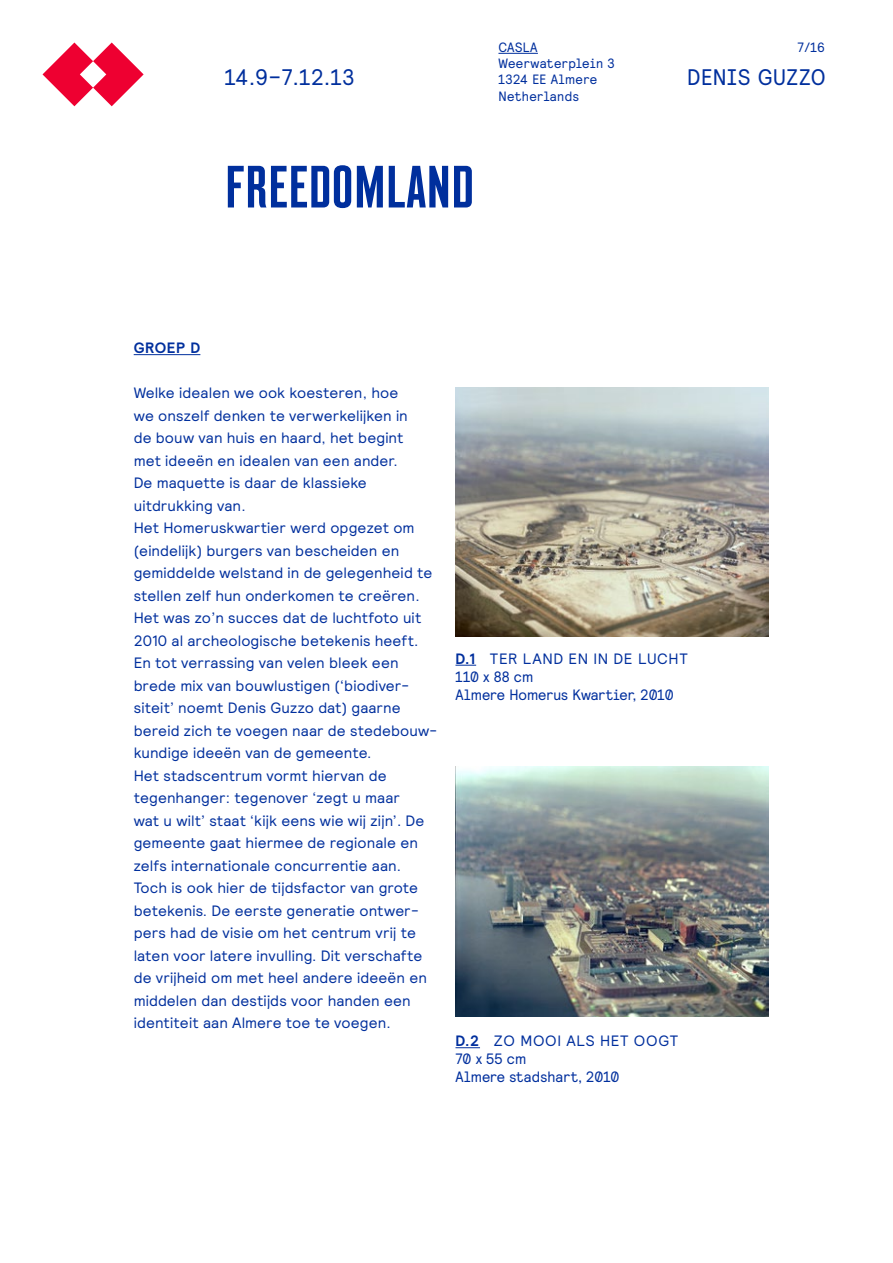
<style>
.page{position:relative;width:893px;height:1263px;background:#fff}
.page>*{position:absolute;margin:0;border:0;box-sizing:border-box;transform-origin:0 0}
.t1{font:condensed 59.55px "Montefiore";letter-spacing:.015em;color:#002f9d}
.t2{font:22.5px "Relative Faux";letter-spacing:.03em;color:#002f9d}
.t3{font:15px/22.5px "Relative";letter-spacing:.005em;color:#002f9d}
.t4{font:15px/18px "Relative Faux";color:#002f9d}
.t5{font:700 15px "Relative";color:#002f9d}
.t6{font:13.5px/16.2px "Relative Faux";letter-spacing:.025em;color:#002f9d}
.s1{font-weight:700}
</style>
<div class="page">
<hr style="left:134px;top:354px;width:66px;height:1px;background:#002f9d">
<svg style="left:455px;top:665px;width:21px;height:1px"></svg>
<svg style="left:455px;top:1047px;width:25px;height:1px"></svg>
<hr style="left:498px;top:53px;width:40px;height:1px;background:#002f9d">
<svg style="left:43px;top:43px;width:101px;height:63px"></svg>
<img style="left:455px;top:387px;width:314px;height:250px">
<img style="left:455px;top:766px;width:314px;height:250px">
<p class="t6" style="left:498px;top:39px;width:118px">casla<br>Weerwaterplein 3<br>1324 EE Almere<br>Netherlands</p>
<p class="t6" style="left:798px;top:39px;width:29px">7/16</p>
<h2 class="t2" style="left:225px;top:63px;width:131px">14.9–7.12.13</h2>
<h2 class="t2" style="left:687px;top:63px;width:140px">DENIS GUZZO</h2>
<h1 class="t1" style="left:225px;top:152px;width:250px">FREEDOMLAND</h1>
<p class="t5" style="left:134px;top:338px;width:67px">GROEP D</p>
<p class="t3" style="left:134px;top:381px;width:305px">Welke idealen we ook koesteren, hoe<br>we onszelf denken te verwerkelijken in<br>de bouw van huis en haard, het begint<br>met ideeën en idealen van een ander.<br>De maquette is daar de klassieke uitdrukking van.<br>Het Homeruskwartier werd opgezet om (eindelijk) burgers van bescheiden en gemiddelde welstand in de gelegenheid te stellen zelf hun onderkomen te creëren.<br>Het was zo’n succes dat de luchtfoto uit 2010 al archeologische betekenis heeft.<br>En tot verrassing van velen bleek een brede mix van bouwlustigen (‘biodiver&shy;siteit’ noemt Denis Guzzo dat) gaarne bereid zich te voegen naar de stedebouw&shy;kundige ideeën van de gemeente.<br>Het stadscentrum vormt hiervan de tegenhanger: tegenover ‘zegt u maar<br>wat u wilt’ staat ‘kijk eens wie wij zijn’. De gemeente gaat hiermee de regionale en zelfs internationale concurrentie aan.<br>Toch is ook hier de tijdsfactor van grote betekenis. De eerste generatie ontwer&shy;pers had de visie om het centrum vrij te laten voor latere invulling. Dit verschafte de vrijheid om met heel andere ideeën en middelen dan destijds voor handen een identiteit aan Almere toe te voegen.</p>
<p class="t3" style="left:455px;top:647px;width:78px"><span class="s1">D.1</span> Ter land</p>
<p class="t3" style="left:569px;top:647px;width:81px">enindelucht</p>
<p class="t4" style="left:455px;top:667px;width:220px">110 x 88 cm<br>Almere Homerus Kwartier, 2010</p>
<p class="t3" style="left:455px;top:1029px;width:76px"><span class="s1">D.2</span> Zo mooi</p>
<p class="t3" style="left:566px;top:1029px;width:11px">als</p>
<p class="t3" style="left:600px;top:1029px;width:10px">het</p>
<p class="t3" style="left:634px;top:1029px;width:12px">oogt</p>
<p class="t4" style="left:455px;top:1049px;width:166px">70 x 55 cm<br>Almere stadshart, 2010</p>
</div>
